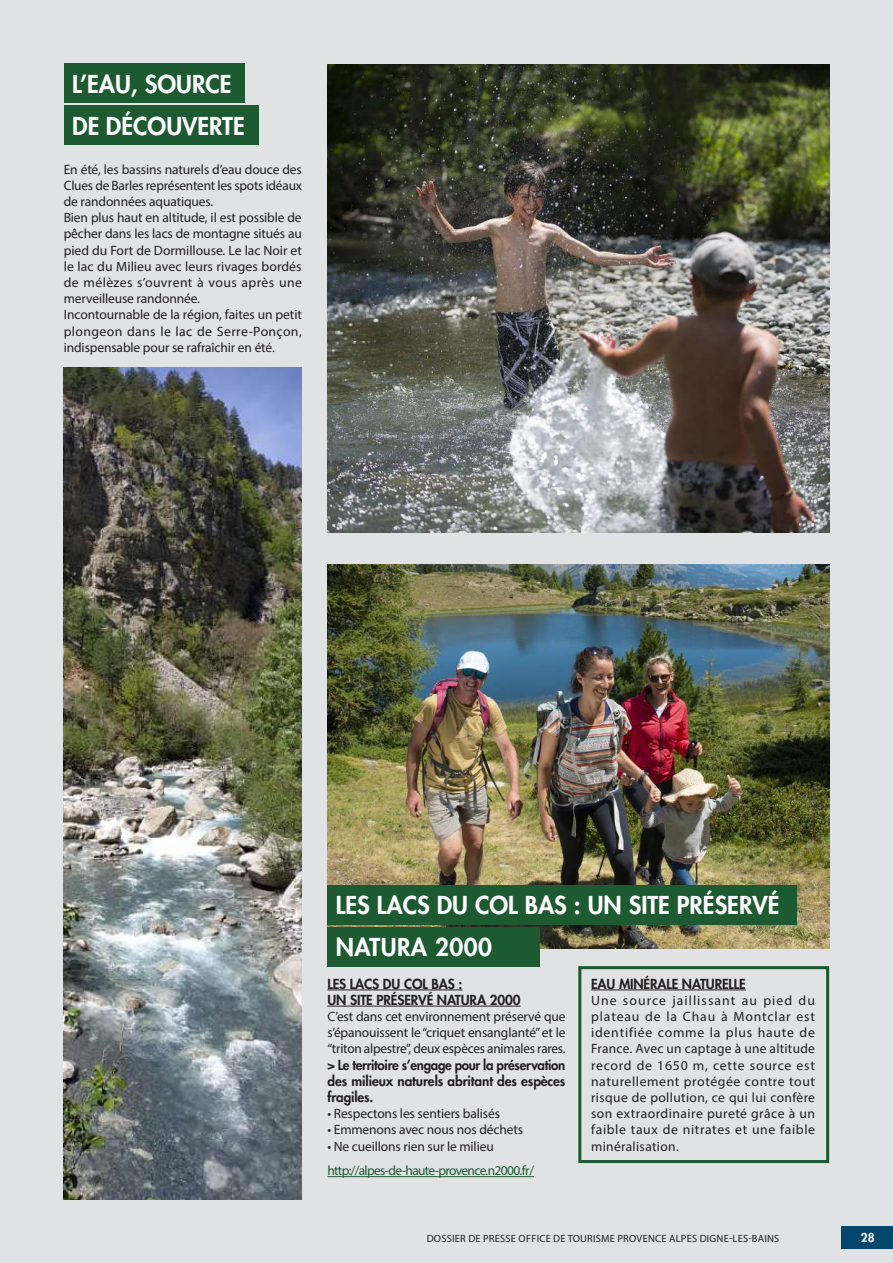
<style>
.page{position:relative;width:893px;height:1263px;background:#e1e2e4}
.page>*{position:absolute;margin:0;border:0;box-sizing:border-box;transform-origin:0 0}
.t1{font:800 24px/42px "Futura Std";color:#fff}
.t2{font:13.5px/16.2px "Myriad Pro";letter-spacing:-.01em;color:#231f20;text-align:justify}
.t3{font:800 13.5px/16.2px "Futura Std";letter-spacing:-.01em;color:#231f20}
.t4{font:13.5px "Myriad Pro";letter-spacing:-.05em;color:#1e5a31}
.t5{font:800 12px "Futura Std";color:#fff}
.t6{font:10.5px "Myriad Pro";letter-spacing:.02em;color:#231f20}
</style>
<div class="page">
<div style="left:842px;top:1226px;width:51px;height:23px;background:#04476c"></div>
<hr style="left:327px;top:989px;width:135px;height:1px;background:#231f20">
<hr style="left:327px;top:1006px;width:194px;height:1px;background:#231f20">
<hr style="left:327px;top:1176px;width:207px;height:1px;background:#1e5a31">
<hr style="left:591px;top:989px;width:155px;height:1px;background:#231f20">
<div style="left:64px;top:64px;width:181px;height:39px;background:#1e5a31"></div>
<div style="left:64px;top:105px;width:194px;height:39px;background:#1e5a31"></div>
<img style="left:64px;top:368px;width:238px;height:831px">
<img style="left:327px;top:65px;width:502px;height:468px">
<img style="left:327px;top:565px;width:502px;height:383px">
<div style="left:327px;top:886px;width:470px;height:39px;background:#1e5a31"></div>
<div style="left:327px;top:927px;width:213px;height:39px;background:#1e5a31"></div>
<div style="left:578px;top:966px;width:251px;height:197px;border:3px solid #1e5a31"></div>
<h1 class="t1" style="left:72px;top:63px;width:174px">L’EAU, SOURCE<br>DE DÉCOUVERTE</h1>
<p class="t2" style="left:64px;top:161px;width:240px;text-align:left">En été, les bassins naturels d’eau douce des Clues de Barles représentent les spots idéaux de randonnées aquatiques.<br>Bien plus haut en altitude, il est possible de pêcher dans les lacs de montagne situés au pied du Fort de Dormillouse. Le lac Noir et le lac du Milieu avec leurs rivages bordés de mélèzes s’ouvrent à vous après une merveilleuse randonnée.<br>Incontournable de la région, faites un petit plongeon dans le lac de Serre-Ponçon, indispensable pour se rafraîchir en été.</p>
<h1 class="t1" style="left:336px;top:884px;width:445px">LES LACS DU COL BAS : UN SITE PRÉSERVÉ<br>NATURA 2000</h1>
<p class="t3" style="left:327px;top:975px;width:195px">LES LACS DU COL BAS :<br>UN SITE PRÉSERVÉ NATURA 2000</p>
<p class="t2" style="left:327px;top:1008px;width:240px">C’est dans cet environnement préservé que s’épanouissent le “criquet ensanglanté” et le “triton alpestre”, deux espèces animales rares.</p>
<p class="t3" style="left:327px;top:1056px;width:240px;text-align:justify">&gt; Le territoire s’engage pour la préservation des milieux naturels abritant des espèces fragiles.</p>
<p class="t2" style="left:327px;top:1105px;width:174px">• Respectons les sentiers balisés</p>
<p class="t2" style="left:327px;top:1121px;width:197px">• Emmenons avec nous nos déchets</p>
<p class="t2" style="left:327px;top:1138px;width:168px">• Ne cueillons rien sur le milieu</p>
<p class="t4" style="left:327px;top:1162px;width:208px">http://alpes-de-haute-provence.n2000.fr/</p>
<p class="t3" style="left:591px;top:975px;width:156px">EAU MINÉRALE NATURELLE</p>
<p class="t2" style="left:591px;top:992px;width:226px">Une source jaillissant au pied du plateau de la Chau à Montclar est identifiée comme la plus haute de France. Avec un captage à une altitude record de 1650 m, cette source est naturellement protégée contre tout risque de pollution, ce qui lui confère son extraordinaire pureté grâce à un faible taux de nitrates et une faible minéralisation.</p>
<p class="t6" style="left:427px;top:1232px;width:354px">DOSSIER DE PRESSE OFFICE DE TOURISME PROVENCE ALPES DIGNE-LES-BAINS</p>
<p class="t5" style="left:861px;top:1229px;width:15px">28</p>
</div>
